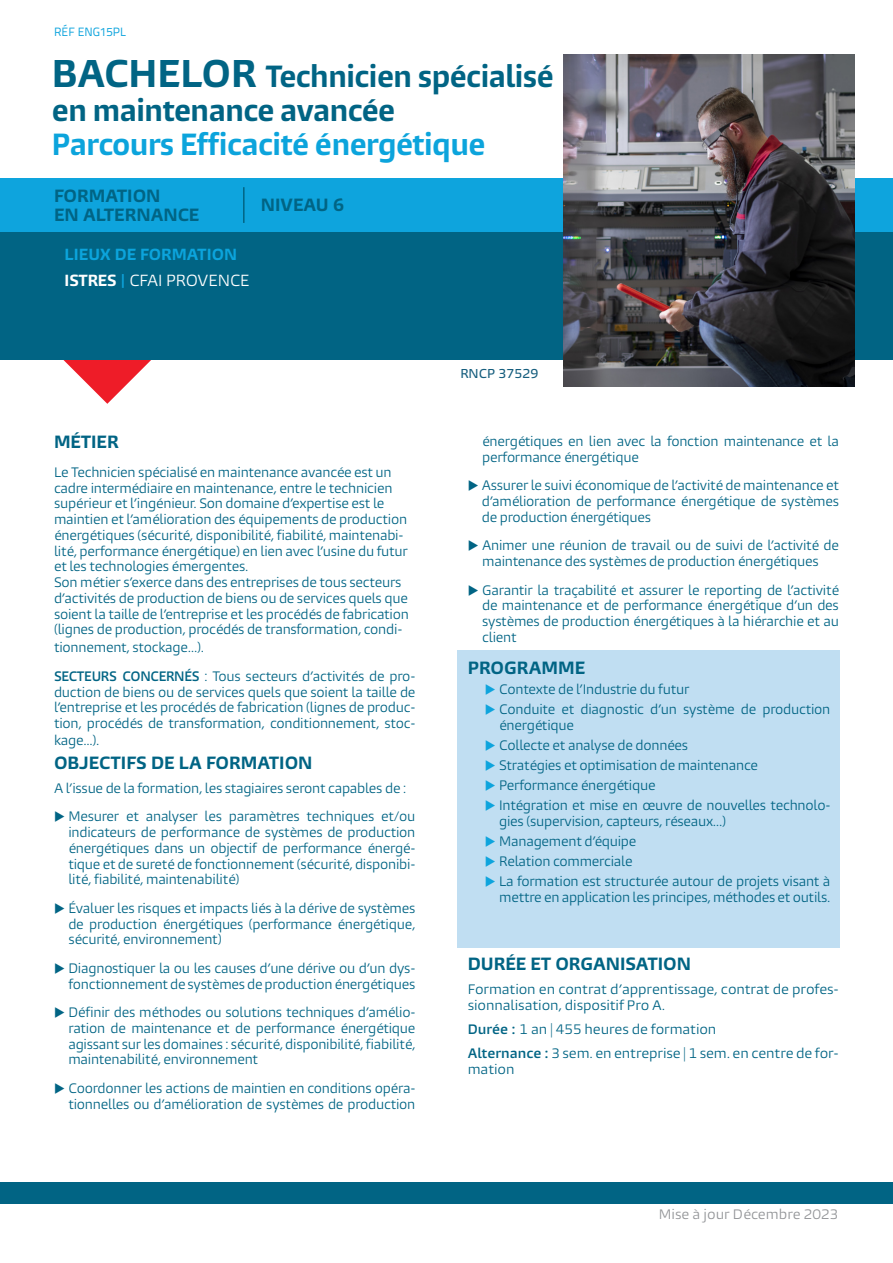
<style>
.page{position:relative;width:893px;height:1263px;background:#fff}
.page>*{position:absolute;margin:0;border:0;box-sizing:border-box;transform-origin:0 0}
.t1{font:700 28.5px "Burlingame Pro";letter-spacing:-.02em;color:#016484;scale:.95 1}
.t2{font:700 28.5px "Burlingame Pro";letter-spacing:-.02em;color:#0ca4dc;scale:.95 1}
.t3{font:700 16.5px "Burlingame Pro";color:#016484}
.t4{font:15px "Burlingame Pro";letter-spacing:-.005em;color:#fff}
.t5{font:700 15px "Burlingame Pro";color:#0ca4dc}
.t6{font:12.75px/15.8px "Burlingame Pro";letter-spacing:-.02em;color:#016484;text-align:justify;scale:.96 1}
.t7{font:12.75px/15.8px "Burlingame Pro";letter-spacing:-.02em;color:#016484}
.t8{font:12.75px "Burlingame Pro";color:#939598}
.t9{font:12px "Titillium Text 22 L";color:#0ea4dd}
.t10{font:500 12px "Burlingame Pro";color:#165e7e}
.s1{font-size:36px}
.s2{font-weight:700}
.s3{font-family:"Bernard";font-stretch:condensed;color:#0ea4dd}
.s4{font-weight:600}
.s5{color:#0ea4dd}
</style>
<div class="page">
<svg style="left:61px;top:359px;width:93px;height:45px"></svg>
<div style="left:0;top:1182px;width:893px;height:22px;background:#016484"></div>
<div style="left:458px;top:650px;width:382px;height:298px;background:#c0def2"></div>
<div style="left:0;top:229px;width:893px;height:130px;background:#016484"></div>
<div style="left:0;top:178px;width:893px;height:54px;background:#0ea4dd"></div>
<hr style="left:243px;top:187px;width:2px;height:36px;background:#016484">
<img style="left:563px;top:55px;width:291px;height:332px">
<p class="t9" style="left:54px;top:23px;width:74px">RÉF ENG15PL</p>
<p class="t1" style="left:52px;top:58px;width:530px"><span class="s1">BACHELOR</span> Technicien spécialisé</p>
<p class="t1" style="left:52px;top:92px;width:363px">en maintenance avancée</p>
<p class="t2" style="left:52px;top:126px;width:458px">Parcours Efficacité énergétique</p>
<p class="t3" style="left:261px;top:195px;width:85px">NIVEAU 6</p>
<p class="t3" style="left:54px;top:185px;width:108px">FORMATION</p>
<p class="t3" style="left:54px;top:205px;width:147px">EN ALTERNANCE</p>
<p class="t5" style="left:65px;top:244px;width:174px">LIEUX DE FORMATION</p>
<p class="t4" style="left:65px;top:271px;width:186px"><span class="s2">ISTRES</span> <span class="s3">|</span> CFAI PROVENCE</p>
<p class="t3" style="left:54px;top:432px;width:66px">MÉTIER</p>
<p class="t6" style="left:54px;top:464px;width:371px;text-align:left">Le Technicien spécialisé en maintenance avancée est un cadre intermédiaire en maintenance, entre le technicien supérieur et l’ingénieur. Son domaine d’expertise est le maintien et l’amélioration des équipements de production énergétiques (sécurité, disponibilité, fiabilité, maintenabi&shy;lité, performance énergétique) en lien avec l’usine du futur et les technologies émergentes.<br>Son métier s’exerce dans des entreprises de tous secteurs d’activités de production de biens ou de services quels que soient la taille de l’entreprise et les procédés de fabrication (lignes de production, procédés de transformation, condi-</p>
<p class="t6" style="left:54px;top:640px;width:158px">tionnement, stockage…).</p>
<p class="t6" style="left:54px;top:668px;width:378px"><span class="s4">SECTEURS CONCERNÉS</span> : Tous secteurs d’activités de pro&shy;duction de biens ou de services quels que soient la taille de l’entreprise et les procédés de fabrication (lignes de produc&shy;tion, procédés de transformation, conditionnement, stoc&shy;kage...).</p>
<p class="t3" style="left:54px;top:752px;width:260px">OBJECTIFS DE LA FORMATION</p>
<p class="t6" style="left:54px;top:780px;width:368px">A l’issue de la formation, les stagiaires seront capables de :</p>
<p class="t6" style="left:68px;top:809px;width:363px;text-indent:-14px">◆ Mesurer et analyser les paramètres techniques et/ou indicateurs de performance de systèmes de production énergétiques dans un objectif de performance énergé&shy;tique et de sureté de fonctionnement (sécurité, disponibi&shy;lité, fiabilité, maintenabilité)</p>
<p class="t6" style="left:68px;top:900px;width:363px;text-indent:-14px">◆ Évaluer les risques et impacts liés à la dérive de systèmes de production énergétiques (performance énergétique, sécurité, environnement)</p>
<p class="t6" style="left:54px;top:960px;width:378px;text-align:right">◆ Diagnostiquer la ou les causes d’une dérive ou d’un dys&shy;fonctionnement de systèmes de production énergétiques</p>
<p class="t6" style="left:68px;top:1005px;width:363px;text-indent:-14px">◆ Définir des méthodes ou solutions techniques d’amélio&shy;ration de maintenance et de performance énergétique agissant sur les domaines : sécurité, disponibilité, fiabilité, maintenabilité, environnement</p>
<p class="t6" style="left:54px;top:1080px;width:378px;text-align:right">◆ Coordonner les actions de maintien en conditions opéra&shy;tionnelles ou d’amélioration de systèmes de production</p>
<p class="t10" style="left:460px;top:366px;width:79px">RNCP 37529</p>
<p class="t6" style="left:482px;top:434px;width:373px">énergétiques en lien avec la fonction maintenance et la performance énergétique</p>
<p class="t6" style="left:482px;top:478px;width:374px;text-indent:-14px">◆ Assurer le suivi économique de l’activité de maintenance et d’amélioration de performance énergétique de systèmes de production énergétiques</p>
<p class="t6" style="left:468px;top:538px;width:388px;text-align:center">◆ Animer une réunion de travail ou de suivi de l’activité de maintenance des systèmes de production énergétiques</p>
<p class="t6" style="left:482px;top:582px;width:373px;text-indent:-14px">◆ Garantir la traçabilité et assurer le reporting de l’activité de maintenance et de performance énergétique d’un des systèmes de production énergétiques à la hiérarchie et au client</p>
<p class="t3" style="left:468px;top:658px;width:119px">PROGRAMME</p>
<p class="t6" style="left:485px;top:682px;width:215px"><span class="s5">◆</span> Contexte de l’Industrie du futur</p>
<p class="t6" style="left:499px;top:702px;width:347px;text-indent:-14px"><span class="s5">◆</span> Conduite et diagnostic d’un système de production énergétique</p>
<p class="t6" style="left:485px;top:738px;width:213px"><span class="s5">◆</span> Collecte et analyse de données</p>
<p class="t6" style="left:485px;top:758px;width:286px"><span class="s5">◆</span> Stratégies et optimisation de maintenance</p>
<p class="t6" style="left:485px;top:778px;width:179px"><span class="s5">◆</span> Performance énergétique</p>
<p class="t6" style="left:499px;top:798px;width:347px;text-indent:-14px"><span class="s5">◆</span> Intégration et mise en œuvre de nouvelles technolo&shy;gies (supervision, capteurs, réseaux…)</p>
<p class="t6" style="left:485px;top:833px;width:159px"><span class="s5">◆</span> Management d’équipe</p>
<p class="t6" style="left:485px;top:853px;width:155px"><span class="s5">◆</span> Relation commerciale</p>
<p class="t6" style="left:485px;top:873px;width:362px;text-align:right"><span class="s5">◆</span> La formation est structurée autour de projets visant à mettre en application les principes, méthodes et outils.</p>
<p class="t3" style="left:468px;top:953px;width:225px">DURÉE ET ORGANISATION</p>
<p class="t7" style="left:468px;top:981px;width:373px">Formation en contrat d’apprentissage, contrat de profes&shy;sionnalisation, dispositif Pro A.</p>
<p class="t7" style="left:468px;top:1021px;width:250px"><span class="s4">Durée :</span> 1 an | 455 heures de formation</p>
<p class="t7" style="left:468px;top:1046px;width:373px"><span class="s4">Alternance :</span> 3 sem. en entreprise | 1 sem. en centre de for&shy;mation</p>
<p class="t8" style="left:659px;top:1206px;width:181px">Mise à jour Décembre 2023</p>
</div>
